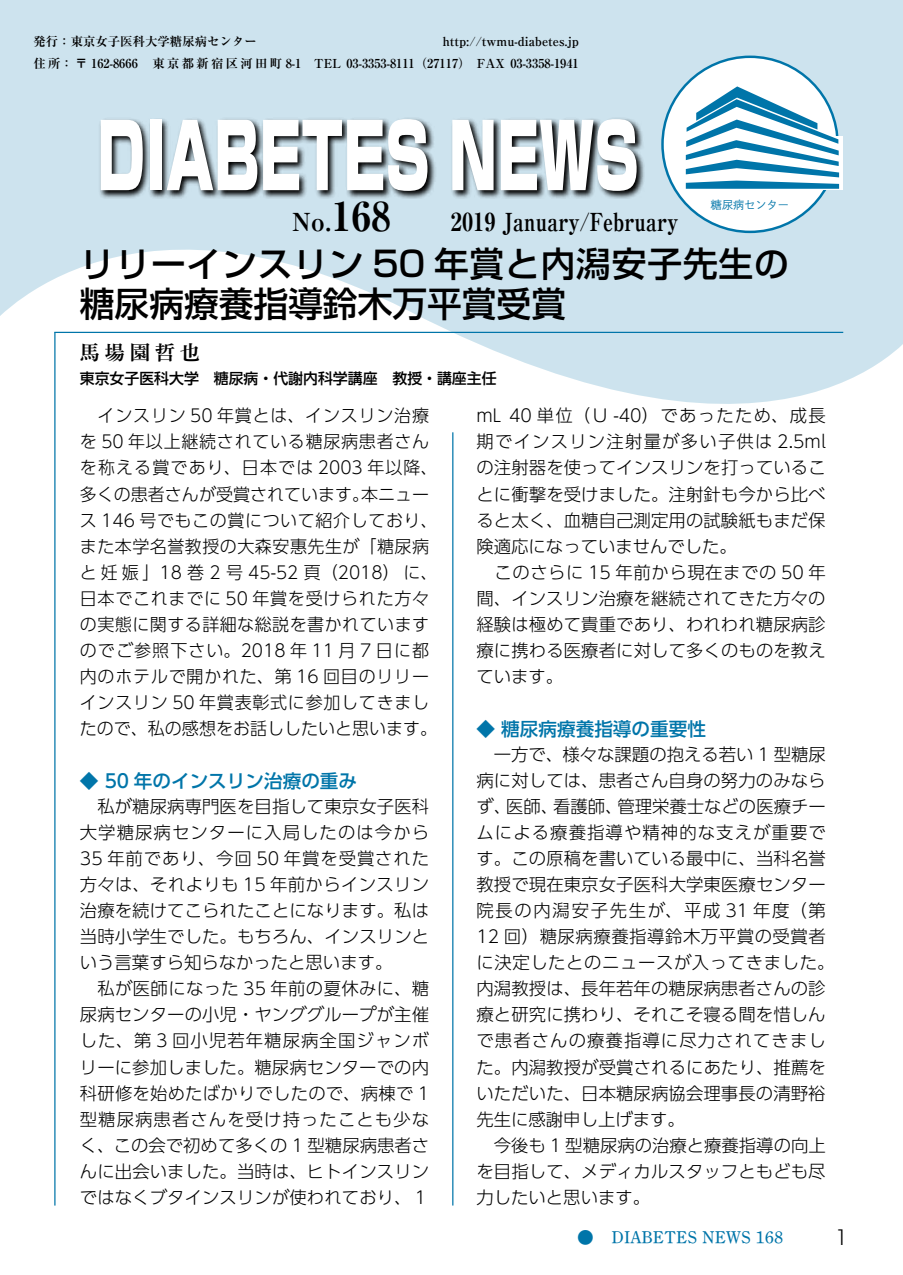
<style>
.page{position:relative;width:903px;height:1275px;background:#fff}
.page>*{position:absolute;margin:0;border:0;box-sizing:border-box;transform-origin:0 0}
.t1{font:900 89.25px "Shin Go Pro";color:#fff;scale:.62 1}
.t2{font:500 34.65px/39.7px "Shin Go Pro";letter-spacing:.025em;color:#000}
.t3{font:700 expanded 24.85px "Ryumin Pro";color:#000;scale:.9 1}
.t4{font:700 expanded 24.85px "Ryumin Pro";color:#000}
.t5{font:19.78px "Shuei Min Pro B";color:#000}
.t6{font:300 19.78px "Shin Go Pro";color:#000}
.t7{font:500 18.55px "UD Shin Go Pro";color:#0075a9}
.t8{font:300 17.32px/26.1px "UD Shin Go Pro";letter-spacing:.005em;color:#000}
.t9{font:300 17.32px/26.1px "UD Shin Go Pro";letter-spacing:.035em;color:#000}
.t10{font:17.32px "P Shuei Yobu Min Std M";color:#0075a9}
.t11{font:500 14.88px "UD Shin Go Pro";color:#000}
.t12{font:700 12.42px/22.4px "Ryumin Pro";color:#000;text-align:right}
.t13{font:11.2px "P Shuei Go Kin Std L";color:#0075a9}
.s1{font-size:39.73px}
</style>
<div class="page">
<svg style="left:0;top:0;width:903px;height:404px;fill:#cde3ee"></svg>
<div style="left:662px;top:57px;width:175px;height:175px;background:#fff;border-radius:50%"></div>
<div style="left:822px;top:137px;width:20px;height:53px;background:#fff"></div>
<svg style="left:686px;top:86px;width:153px;height:103px"></svg>
<svg style="left:99px;top:117px;width:546px;height:82px;background:#626d72"></svg>
<hr style="left:54px;top:332px;width:2px;height:873px;background:#0075a9">
<hr style="left:452px;top:432px;width:1px;height:773px;background:#0075a9">
<hr style="left:54px;top:332px;width:789px;height:1px;background:#0075a9">
<p class="t12" style="left:33px;top:29px;width:225px">発行：東京女子医科大学糖尿病センター</p>
<p class="t12" style="left:33px;top:29px;width:547px">http://twmu-diabetes.jp<br>住所：〒 162-8666　東京都新宿区河田町 8-1　TEL 03-3353-8111（27117）　FAX 03-3358-1941</p>
<h1 class="t1" style="left:97px;top:85px;width:876px">DIABETES NEWS</h1>
<p class="t13" style="left:711px;top:197px;width:80px">糖尿病センター</p>
<h3 class="t4" style="left:292px;top:203px;width:101px">No.<span class="s1">168</span></h3>
<h3 class="t3" style="left:451px;top:203px;width:255px">2019 January/February</h3>
<h2 class="t2" style="left:80px;top:240px;width:710px">リリーインスリン 50 年賞と内潟安子先生の糖尿病療養指導鈴木万平賞受賞</h2>
<p class="t5" style="left:80px;top:338px;width:122px">馬 場 園 哲 也</p>
<p class="t11" style="left:80px;top:367px;width:418px">東京女子医科大学　糖尿病・代謝内科学講座　教授・講座主任</p>
<p class="t9" style="left:80px;top:402px;width:359px">　インスリン 50 年賞とは、インスリン治療を 50 年以上継続されている糖尿病患者さんを称える賞であり、日本では 2003 年以降、多くの患者さんが受賞されています。本ニュース 146 号でもこの賞について紹介しており、また本学名誉教授の大森安惠先生が「糖尿病と妊娠」18 巻 2 号 45-52 頁（2018）に、日本でこれまでに 50 年賞を受けられた方々の実態に関する詳細な総説を書かれていますのでご参照下さい。2018 年 11 月 7 日に都内のホテルで開かれた、第 16 回目のリリーインスリン 50 年賞表彰式に参加してきましたので、私の感想をお話ししたいと思います。</p>
<p class="t7" style="left:80px;top:766px;width:279px">◆ 50 年のインスリン治療の重み</p>
<p class="t8" style="left:80px;top:793px;width:351px">　私が糖尿病専門医を目指して東京女子医科大学糖尿病センターに入局したのは今から<br>35 年前であり、今回 50 年賞を受賞された方々は、それよりも 15 年前からインスリン治療を続けてこられたことになります。私は当時小学生でした。もちろん、インスリンという言葉すら知らなかったと思います。<br>　私が医師になった 35 年前の夏休みに、糖尿病センターの小児・ヤンググループが主催した、第 3 回小児若年糖尿病全国ジャンボリーに参加しました。糖尿病センターでの内科研修を始めたばかりでしたので、病棟で 1型糖尿病患者さんを受け持ったことも少なく、この会で初めて多くの 1 型糖尿病患者さんに出会いました。当時は、ヒトインスリンではなくブタインスリンが使われており、１</p>
<p class="t8" style="left:476px;top:402px;width:351px">mL 40 単位（Ｕ -40）であったため、成長期でインスリン注射量が多い子供は 2.5mlの注射器を使ってインスリンを打っていることに衝撃を受けました。注射針も今から比べると太く、血糖自己測定用の試験紙もまだ保険適応になっていませんでした。<br>　このさらに 15 年前から現在までの 50 年間、インスリン治療を継続されてきた方々の経験は極めて貴重であり、われわれ糖尿病診療に携わる医療者に対して多くのものを教えています。</p>
<p class="t7" style="left:476px;top:714px;width:231px">◆ 糖尿病療養指導の重要性</p>
<p class="t8" style="left:476px;top:741px;width:359px">　一方で、様々な課題の抱える若い 1 型糖尿病に対しては、患者さん自身の努力のみならず、医師、看護師、管理栄養士などの医療チームによる療養指導や精神的な支えが重要です。この原稿を書いている最中に、当科名誉教授で現在東京女子医科大学東医療センター院長の内潟安子先生が、平成 31 年度（第<br>12 回）糖尿病療養指導鈴木万平賞の受賞者に決定したとのニュースが入ってきました。内潟教授は、長年若年の糖尿病患者さんの診療と研究に携わり、それこそ寝る間を惜しんで患者さんの療養指導に尽力されてきました。内潟教授が受賞されるにあたり、推薦をいただいた、日本糖尿病協会理事長の清野裕先生に感謝申し上げます。<br>　今後も 1 型糖尿病の治療と療養指導の向上を目指して、メディカルスタッフともども尽力したいと思います。</p>
<p class="t10" style="left:577px;top:1225px;width:208px">●　DIABETES NEWS 168</p>
<p class="t6" style="left:834px;top:1221px;width:17px">1</p>
</div>
